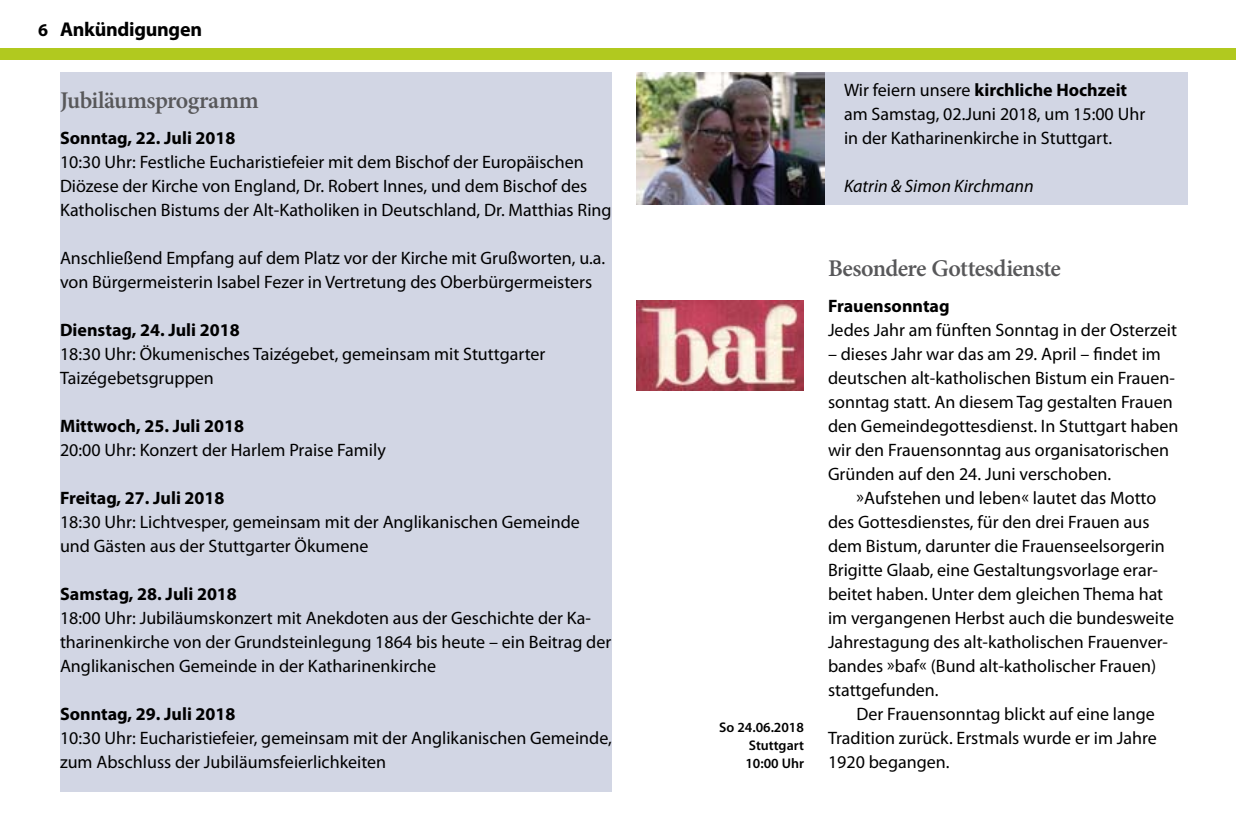
<style>
.page{position:relative;width:1236px;height:840px;background:#fff}
.page>*{position:absolute;margin:0;border:0;box-sizing:border-box;transform-origin:0 0}
.t1{font:600 24px "Minion Pro";letter-spacing:-.025em;color:#58585a}
.t2{font:700 20px "Myriad Pro";letter-spacing:-.015em;color:#000}
.t3{font:18px/24px "Myriad Pro";color:#000}
.t4{font:700 18px "Myriad Pro";color:#000}
.t5{font:italic 18px "Myriad Pro";color:#000}
.t6{font:600 14px/18px "Myriad Pro";color:#000;text-align:justify}
.s1{font-size:18px}
.s2{font-weight:700}
</style>
<div class="page">
<div style="left:0;top:48px;width:1236px;height:12px;background:#b1c91f"></div>
<div style="left:60px;top:72px;width:552px;height:720px;background:#d2d6e4"></div>
<div style="left:636px;top:72px;width:552px;height:133px;background:#d2d6e4"></div>
<img style="left:636px;top:72px;width:189px;height:132px">
<img style="left:636px;top:300px;width:168px;height:90px">
<p class="t2" style="left:38px;top:16px;width:166px"><span class="s1">6</span> Ankündigungen</p>
<h1 class="t1" style="left:60px;top:84px;width:200px">Jubiläumsprogramm</h1>
<p class="t4" style="left:60px;top:126px;width:177px">Sonntag, 22. Juli 2018</p>
<p class="t3" style="left:60px;top:150px;width:553px">10:30 Uhr: Festliche Eucharistiefeier mit dem Bischof der Europäischen<br>Diözese der Kirche von England, Dr. Robert Innes, und dem Bischof des<br>Katholischen Bistums der Alt-Katholiken in Deutschland, Dr. Matthias Ring</p>
<p class="t3" style="left:60px;top:246px;width:547px">Anschließend Empfang auf dem Platz vor der Kirche mit Grußworten, u.a. von Bürgermeisterin Isabel Fezer in Vertretung des Oberbürgermeisters</p>
<p class="t4" style="left:60px;top:318px;width:181px">Dienstag, 24. Juli 2018</p>
<p class="t3" style="left:60px;top:342px;width:487px">18:30 Uhr: Ökumenisches Taizégebet, gemeinsam mit Stuttgarter<br>Taizégebetsgruppen</p>
<p class="t4" style="left:60px;top:414px;width:186px">Mittwoch, 25. Juli 2018</p>
<p class="t3" style="left:60px;top:438px;width:327px">20:00 Uhr: Konzert der Harlem Praise Family</p>
<p class="t4" style="left:60px;top:486px;width:166px">Freitag, 27. Juli 2018</p>
<p class="t3" style="left:60px;top:510px;width:521px">18:30 Uhr: Lichtvesper, gemeinsam mit der Anglikanischen Gemeinde und Gästen aus der Stuttgarter Ökumene</p>
<p class="t4" style="left:60px;top:582px;width:178px">Samstag, 28. Juli 2018</p>
<p class="t3" style="left:60px;top:606px;width:553px">18:00 Uhr: Jubiläumskonzert mit Anekdoten aus der Geschichte der Ka&shy;tharinenkirche von der Grundsteinlegung 1864 bis heute – ein Beitrag der<br>Anglikanischen Gemeinde in der Katharinenkirche</p>
<p class="t4" style="left:60px;top:702px;width:177px">Sonntag, 29. Juli 2018</p>
<p class="t3" style="left:60px;top:726px;width:553px">10:30 Uhr: Eucharistiefeier, gemeinsam mit der Anglikanischen Gemeinde, zum Abschluss der Jubiläumsfeierlichkeiten</p>
<p class="t3" style="left:844px;top:78px;width:303px">Wir feiern unsere <span class="s2">kirchliche Hochzeit </span>am Samstag, 02.Juni 2018, um 15:00 Uhr in der Katharinenkirche in Stuttgart.</p>
<p class="t5" style="left:844px;top:175px;width:191px">Katrin &amp; Simon Kirchmann</p>
<p class="t6" style="left:745px;top:718px;width:60px;text-indent:-26px">So 24.06.2018<br>Stuttgart 10:00 Uhr</p>
<h1 class="t1" style="left:828px;top:252px;width:235px">Besondere Gottesdienste</h1>
<p class="t4" style="left:828px;top:294px;width:123px">Frauensonntag</p>
<p class="t3" style="left:828px;top:318px;width:351px">Jedes Jahr am fünften Sonntag in der Osterzeit</p>
<p class="t3" style="left:828px;top:342px;width:352px">– dieses Jahr war das am 29. April – findet im deutschen alt-katholischen Bistum ein Frauen&shy;sonntag statt. An diesem Tag gestalten Frauen den Gemeindegottesdienst. In Stuttgart haben wir den Frauensonntag aus organisatorischen Gründen auf den 24. Juni verschoben.</p>
<p class="t3" style="left:828px;top:486px;width:348px;text-indent:29px">»Aufstehen und leben« lautet das Motto des Gottesdienstes, für den drei Frauen aus dem Bistum, darunter die Frauenseelsorgerin Brigitte Glaab, eine Gestaltungsvorlage erar&shy;beitet haben. Unter dem gleichen Thema hat im vergangenen Herbst auch die bundesweite Jahrestagung des alt-katholischen Frauenver&shy;bandes »baf« (Bund alt-katholischer Frauen) stattgefunden.</p>
<p class="t3" style="left:828px;top:702px;width:330px;text-align:justify;text-indent:28px">Der Frauensonntag blickt auf eine lange Tradition zurück. Erstmals wurde er im Jahre 1920 begangen.</p>
</div>
